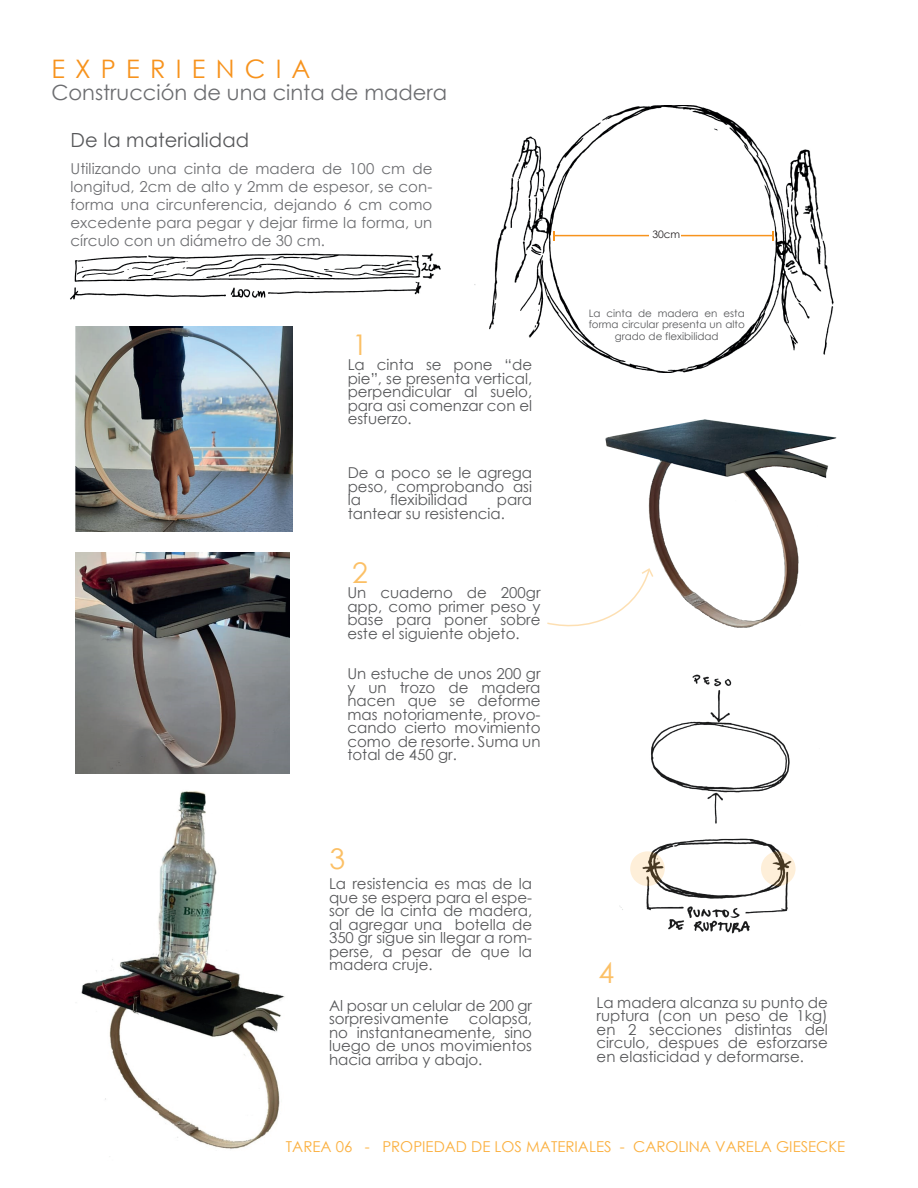
<style>
.page{position:relative;width:918px;height:1188px;background:#fff}
.page>*{position:absolute;margin:0;border:0;box-sizing:border-box;transform-origin:0 0}
.t1{font:28.5px "Century Gothic";color:rgb(251 176 63/.8)}
.t2{font:25.5px "Century Gothic";letter-spacing:.4em;color:#f7931d}
.t3{font:21px "Century Gothic";color:#6c6d70}
.t4{font:19.5px "Century Gothic";letter-spacing:.005em;color:#57585a}
.t5{font:15px/13.5px "Century Gothic";color:#57585a;text-align:justify}
.t6{font:15px/18px "Century Gothic";letter-spacing:.005em;color:#6c6d70;text-align:justify}
.t7{font:15px "Century Gothic";color:#fbb03f}
.t8{font:10.35px/11.6px "Century Gothic";color:#57585a;text-align:center}
.t9{font:10.35px "Century Gothic";color:#231f20}
</style>
<div class="page">
<img style="left:81px;top:791px;width:204px;height:358px">
<img style="left:70px;top:253px;width:371px;height:47px">
<img style="left:605px;top:419px;width:232px;height:209px">
<img style="left:474px;top:106px;width:360px;height:266px">
<img style="left:75px;top:327px;width:218px;height:204px">
<img style="left:75px;top:553px;width:214px;height:221px">
<hr style="left:554px;top:235px;width:219px;height:1px;background:#f7931d">
<div style="left:649px;top:229px;width:32px;height:12px;background:#fff"></div>
<svg style="left:547px;top:568px;width:106px;height:58px"></svg>
<img style="left:619px;top:838px;width:169px;height:96px">
<img style="left:651px;top:674px;width:139px;height:150px">
<svg style="left:630px;top:851px;width:35px;height:35px"></svg>
<svg style="left:761px;top:851px;width:35px;height:35px"></svg>
<h2 class="t2" style="left:51px;top:51px;width:261px">EXPERIENCIA</h2>
<h3 class="t3" style="left:51px;top:77px;width:397px">Construcción de una cinta de madera</h3>
<h3 class="t4" style="left:70px;top:127px;width:180px">De la materialidad</h3>
<p class="t6" style="left:70px;top:160px;width:363px">Utilizando una cinta de madera de 100 cm de longitud, 2cm de alto y 2mm de espesor, se con&shy;forma una circunferencia, dejando 6 cm como excedente para pegar y dejar firme la forma, un círculo con un diámetro de 30 cm.</p>
<h1 class="t1" style="left:352px;top:325px;width:17px">1</h1>
<p class="t5" style="left:348px;top:358px;width:186px">La cinta se pone “de pie”, se presenta vertical, perpendicular al suelo, para asi comenzar con el esfuerzo.</p>
<p class="t5" style="left:348px;top:466px;width:186px">De a poco se le agrega peso, comprobando asi la</p>
<p class="t5" style="left:390px;top:493px;width:79px">flexibilidad</p>
<p class="t5" style="left:348px;top:493px;width:186px;text-indent:149px">para tantear su resistencia.</p>
<h1 class="t1" style="left:352px;top:553px;width:17px">2</h1>
<p class="t5" style="left:347px;top:586px;width:195px">Un cuaderno de 200gr app, como primer peso y base para poner sobre este el siguiente objeto.</p>
<p class="t5" style="left:347px;top:667px;width:195px">Un estuche de unos 200 gr y un trozo de madera hacen que se deforme mas notoriamente, provo&shy;cando cierto movimiento como de resorte. Suma un total de 450 gr.</p>
<h1 class="t1" style="left:330px;top:839px;width:17px">3</h1>
<p class="t5" style="left:329px;top:877px;width:205px">La resistencia es mas de la que se espera para el espe&shy;sor de la cinta de madera, al agregar una botella de 350 gr sigue sin llegar a rom&shy;perse, a pesar de que la madera cruje.</p>
<p class="t5" style="left:329px;top:998px;width:205px">Al posar un celular de 200 gr sorpresivamente</p>
<p class="t5" style="left:329px;top:1012px;width:205px;text-indent:140px">colapsa, no instantaneamente, sino luego de unos movimientos hacia arriba y abajo.</p>
<p class="t9" style="left:652px;top:227px;width:29px">30cm</p>
<p class="t8" style="left:589px;top:307px;width:158px">La cinta de madera en esta forma circular presenta un alto grado de flexibilidad</p>
<h1 class="t1" style="left:598px;top:953px;width:17px">4</h1>
<p class="t5" style="left:597px;top:995px;width:233px">La madera alcanza su punto de ruptura (con un peso de 1kg) en 2 secciones distintas del circulo, despues de esforzarse en elasticidad y deformarse.</p>
<p class="t7" style="left:286px;top:1136px;width:561px">TAREA 06 - PROPIEDAD DE LOS MATERIALES - CAROLINA VARELA GIESECKE</p>
</div>
